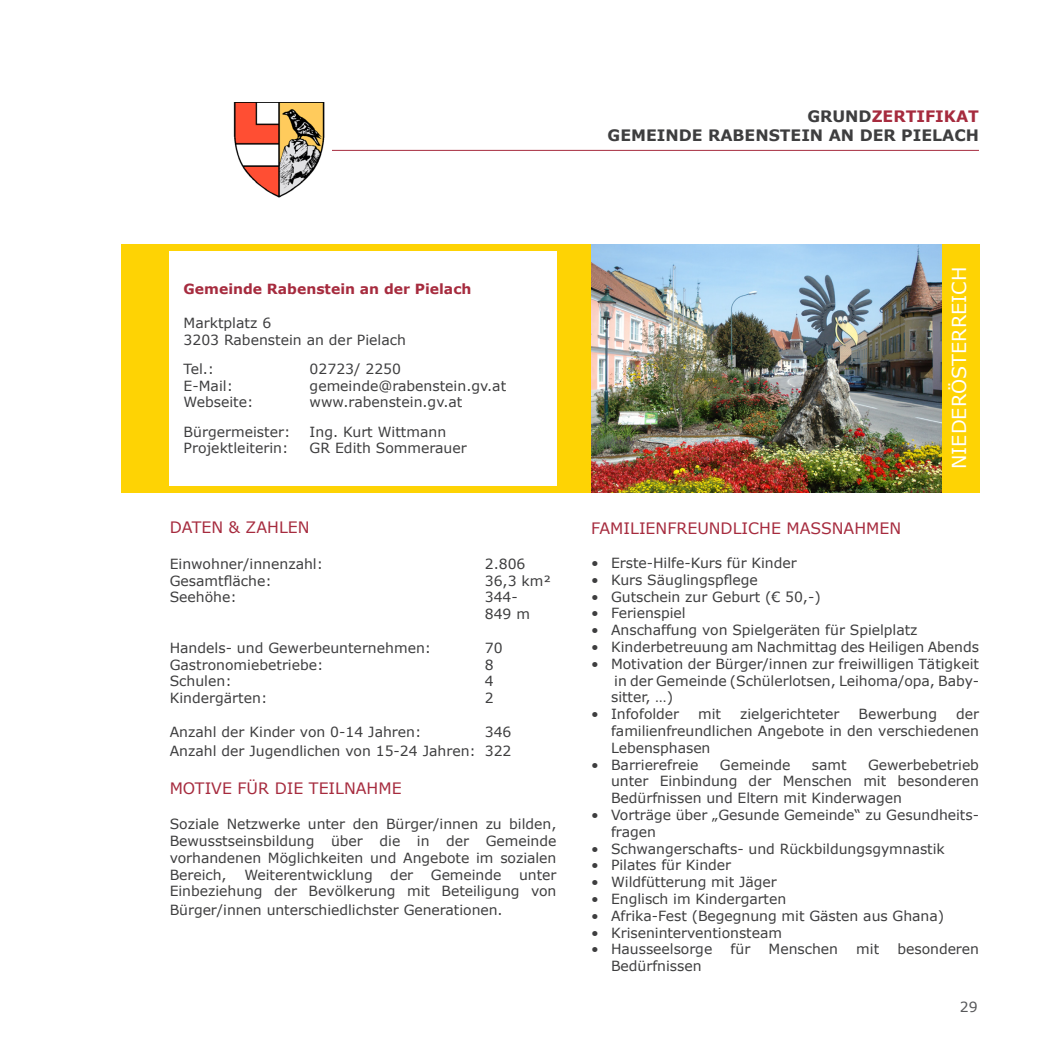
<style>
.page{position:relative;width:1042px;height:1042px;background:#fff}
.page>*{position:absolute;margin:0;border:0;box-sizing:border-box;transform-origin:0 0}
.t1{font:19.25px "Verdana";color:#fff}
.ueber_fliesstext{font:15.75px "Verdana";color:#a62b3e}
.t2{font:700 15.75px "Verdana";color:#3e3e3f}
.t3{font:700 15.75px "Verdana";color:#a62b3e}
.fliesstext_einruecku{font:14px/16.8px "Verdana";letter-spacing:-.005em;color:#3e3e3f;text-align:justify}
.fliesstext{font:14px/16.8px "Verdana";color:#3e3e3f}
.t4{font:700 14px "Verdana";color:#a62b3e}
.t5{font:14px "Verdana";color:#57585a}
.s1{color:#3e3e3f}
</style>
<div class="page">
<div style="left:122px;top:244px;width:858px;height:248px;background:#fed304"></div>
<hr style="left:279px;top:150px;width:700px;height:1px;background:#a62b3e">
<div style="left:227px;top:94px;width:105px;height:113px;background:#fff"></div>
<div style="left:169px;top:251px;width:387px;height:234px;background:#fff"></div>
<img style="left:233px;top:102px;width:92px;height:96px">
<img style="left:591px;top:244px;width:350px;height:248px">
<p class="t3" style="left:807px;top:105px;width:173px"><span class="s1">GRUND</span>ZERTIFIKAT</p>
<p class="t2" style="left:607px;top:124px;width:373px">GEMEINDE RABENSTEIN AN DER PIELACH</p>
<p class="t4" style="left:184px;top:279px;width:289px">Gemeinde Rabenstein an der Pielach</p>
<p class="fliesstext" style="left:184px;top:314px;width:89px">Marktplatz 6</p>
<p class="fliesstext" style="left:184px;top:331px;width:224px">3203 Rabenstein an der Pielach</p>
<p class="fliesstext" style="left:184px;top:360px;width:32px">Tel.:</p>
<p class="fliesstext" style="left:310px;top:360px;width:93px">02723/ 2250</p>
<p class="fliesstext" style="left:184px;top:377px;width:51px">E-Mail:</p>
<p class="fliesstext" style="left:310px;top:377px;width:198px">gemeinde@rabenstein.gv.at</p>
<p class="fliesstext" style="left:184px;top:394px;width:71px">Webseite:</p>
<p class="fliesstext" style="left:310px;top:394px;width:154px">www.rabenstein.gv.at</p>
<p class="fliesstext" style="left:184px;top:423px;width:108px">Bürgermeister:</p>
<p class="fliesstext" style="left:310px;top:423px;width:138px">Ing. Kurt Wittmann</p>
<p class="fliesstext" style="left:184px;top:440px;width:106px">Projektleiterin:</p>
<p class="fliesstext" style="left:310px;top:440px;width:159px">GR Edith Sommerauer</p>
<p class="ueber_fliesstext" style="left:170px;top:516px;width:141px">DATEN &amp; ZAHLEN</p>
<p class="fliesstext" style="left:170px;top:555px;width:155px">Einwohner/innenzahl:</p>
<p class="fliesstext" style="left:485px;top:555px;width:42px">2.806</p>
<p class="fliesstext" style="left:170px;top:572px;width:104px">Gesamtfläche:</p>
<p class="fliesstext" style="left:485px;top:572px;width:68px">36,3 km²</p>
<p class="fliesstext" style="left:170px;top:589px;width:69px">Seehöhe:</p>
<p class="fliesstext" style="left:485px;top:589px;width:47px">344-<br>849 m</p>
<p class="fliesstext" style="left:170px;top:639px;width:263px">Handels- und Gewerbeunternehmen:</p>
<p class="fliesstext" style="left:485px;top:639px;width:19px">70</p>
<p class="fliesstext" style="left:170px;top:656px;width:155px">Gastronomiebetriebe:</p>
<p class="fliesstext" style="left:485px;top:656px;width:10px">8</p>
<p class="fliesstext" style="left:170px;top:673px;width:63px">Schulen:</p>
<p class="fliesstext" style="left:485px;top:673px;width:10px">4</p>
<p class="fliesstext" style="left:170px;top:689px;width:99px">Kindergärten:</p>
<p class="fliesstext" style="left:485px;top:689px;width:10px">2</p>
<p class="fliesstext" style="left:170px;top:723px;width:253px">Anzahl der Kinder von 0-14 Jahren:</p>
<p class="fliesstext" style="left:485px;top:723px;width:28px">346</p>
<p class="fliesstext" style="left:170px;top:742px;width:343px">Anzahl der Jugendlichen von 15-24 Jahren: 322</p>
<p class="ueber_fliesstext" style="left:170px;top:777px;width:233px">MOTIVE FÜR DIE TEILNAHME</p>
<p class="fliesstext" style="left:170px;top:815px;width:388px;text-align:justify">Soziale Netzwerke unter den Bürger/innen zu bilden, Bewusstseinsbildung über die in der Gemeinde vorhandenen Möglichkeiten und Angebote im sozialen Bereich,</p>
<p class="fliesstext" style="left:244px;top:866px;width:130px">Weiterentwicklung</p>
<p class="fliesstext" style="left:390px;top:866px;width:24px">der</p>
<p class="fliesstext" style="left:431px;top:866px;width:72px">Gemeinde</p>
<p class="fliesstext" style="left:170px;top:866px;width:388px;text-align:right">unter<br>Einbeziehung der Bevölkerung mit Beteiligung von</p>
<p class="fliesstext" style="left:170px;top:901px;width:334px">Bürger/innen unterschiedlichster Generationen.</p>
<p class="t1" style="left:946px;top:469px;width:204px;rotate:-90deg">NIEDERÖSTERREICH</p>
<p class="ueber_fliesstext" style="left:591px;top:518px;width:311px">FAMILIENFREUNDLICHE MASSNAHMEN</p>
<p class="fliesstext_einruecku" style="left:591px;top:554px;width:207px">• Erste-Hilfe-Kurs für Kinder</p>
<p class="fliesstext_einruecku" style="left:591px;top:571px;width:168px">• Kurs Säuglingspflege</p>
<p class="fliesstext_einruecku" style="left:591px;top:588px;width:231px">• Gutschein zur Geburt (€ 50,-)</p>
<p class="fliesstext_einruecku" style="left:591px;top:605px;width:96px">• Ferienspiel</p>
<p class="fliesstext_einruecku" style="left:591px;top:621px;width:328px">• Anschaffung von Spielgeräten für Spielplatz</p>
<p class="fliesstext_einruecku" style="left:591px;top:638px;width:389px">• Kinderbetreuung am Nachmittag des Heiligen Abends</p>
<p class="fliesstext_einruecku" style="left:611px;top:655px;width:369px;text-indent:-20px">• Motivation der Bürger/innen zur freiwilligen Tätigkeit in der Gemeinde (Schülerlotsen, Leihoma/opa, Baby&shy;sitter, …)</p>
<p class="fliesstext_einruecku" style="left:591px;top:705px;width:89px">• Infofolder</p>
<p class="fliesstext_einruecku" style="left:698px;top:705px;width:24px">mit</p>
<p class="fliesstext_einruecku" style="left:740px;top:705px;width:101px">zielgerichteter</p>
<p class="fliesstext_einruecku" style="left:858px;top:705px;width:80px">Bewerbung</p>
<p class="fliesstext_einruecku" style="left:611px;top:705px;width:369px;text-indent:345px">der familienfreundlichen Angebote in den verschiedenen Lebensphasen</p>
<p class="fliesstext_einruecku" style="left:591px;top:756px;width:109px">• Barrierefreie</p>
<p class="fliesstext_einruecku" style="left:720px;top:756px;width:72px">Gemeinde</p>
<p class="fliesstext_einruecku" style="left:812px;top:756px;width:36px">samt</p>
<p class="fliesstext_einruecku" style="left:611px;top:756px;width:369px;text-indent:257px">Gewerbebetrieb unter Einbindung der Menschen mit besonderen Bedürfnissen und Eltern mit Kinderwagen</p>
<p class="fliesstext_einruecku" style="left:611px;top:806px;width:369px;text-indent:-20px">• Vorträge über „Gesunde Gemeinde“ zu Gesundheits&shy;fragen</p>
<p class="fliesstext_einruecku" style="left:591px;top:840px;width:355px">• Schwangerschafts- und Rückbildungsgymnastik</p>
<p class="fliesstext_einruecku" style="left:591px;top:857px;width:141px">• Pilates für Kinder</p>
<p class="fliesstext_einruecku" style="left:591px;top:873px;width:187px">• Wildfütterung mit Jäger</p>
<p class="fliesstext_einruecku" style="left:591px;top:890px;width:196px">• Englisch im Kindergarten</p>
<p class="fliesstext_einruecku" style="left:591px;top:907px;width:354px">• Afrika-Fest (Begegnung mit Gästen aus Ghana)</p>
<p class="fliesstext_einruecku" style="left:591px;top:924px;width:192px">• Kriseninterventionsteam</p>
<p class="fliesstext_einruecku" style="left:591px;top:941px;width:123px">• Hausseelsorge</p>
<p class="fliesstext_einruecku" style="left:730px;top:941px;width:21px">für</p>
<p class="fliesstext_einruecku" style="left:768px;top:941px;width:71px">Menschen</p>
<p class="fliesstext_einruecku" style="left:856px;top:941px;width:24px">mit</p>
<p class="fliesstext_einruecku" style="left:897px;top:941px;width:83px">besonderen</p>
<p class="fliesstext_einruecku" style="left:611px;top:957px;width:92px">Bedürfnissen</p>
<p class="t5" style="left:960px;top:997px;width:19px">29</p>
</div>
